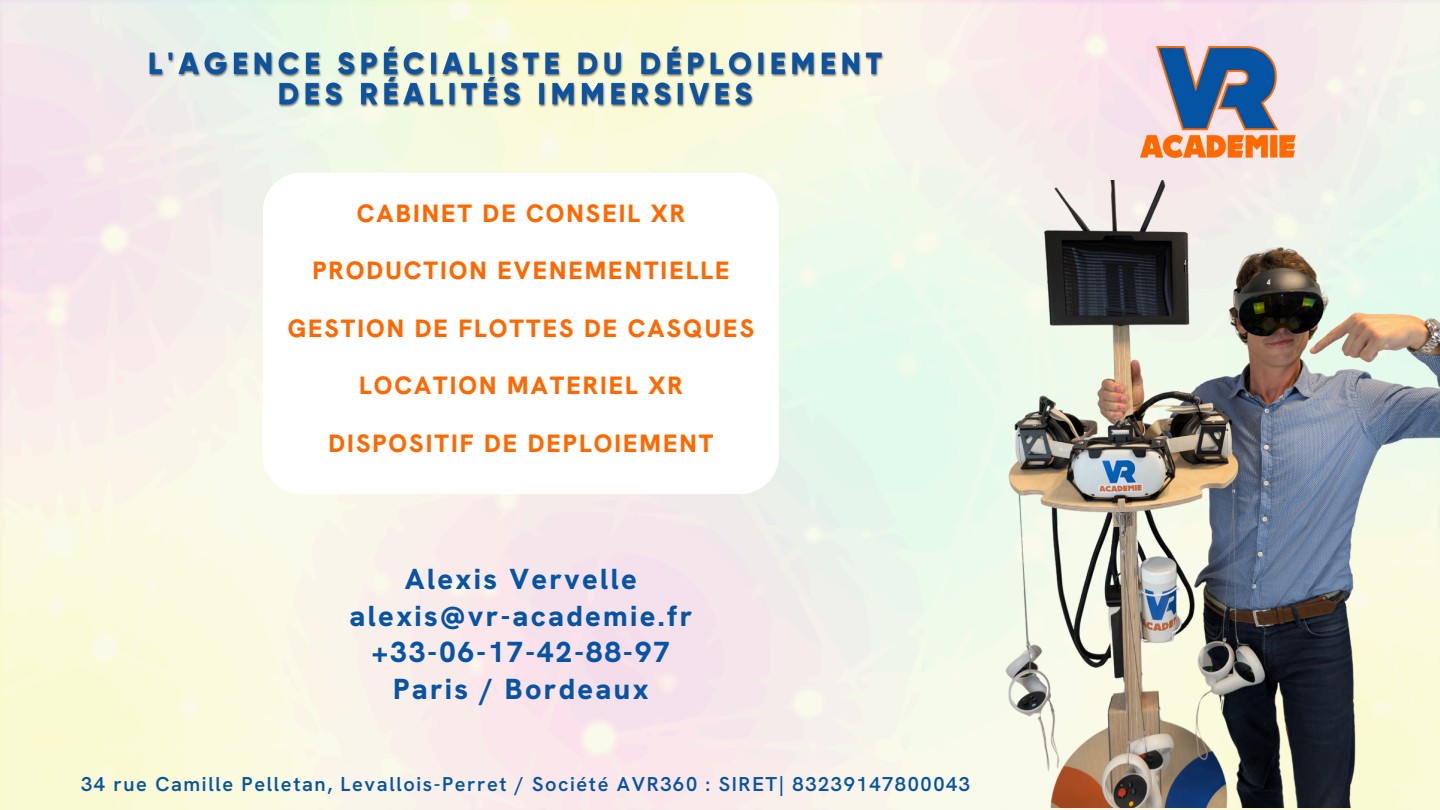
<style>
.page{position:relative;width:1440px;height:810px;background:#fff}
.page>*{position:absolute;margin:0;border:0;box-sizing:border-box;transform-origin:0 0}
.t1{font:800 29px/36.8px "Hanken Grotesk";letter-spacing:.08em;color:#0654a3;text-align:center}
.t2{font:800 25px "Hanken Grotesk";letter-spacing:.08em;color:#ff6800}
.t3{font:600 20px "Hanken Grotesk";letter-spacing:.08em;color:#0654a3}
</style>
<div class="page">
<img style="left:0;top:0;width:1440px;height:810px">
<img style="left:1140px;top:46px;width:155px;height:111px">
<img style="left:996px;top:180px;width:444px;height:628px">
<img style="left:145px;top:45px;width:754px;height:68px">
<div style="left:263px;top:173px;width:516px;height:321px;background:#fff;border-radius:38px"></div>
<p class="t2" style="left:357px;top:197px;width:330px">CABINET DE CONSEIL XR</p>
<h3 class="t2" style="left:312px;top:254px;width:419px">PRODUCTION EVENEMENTIELLE</h3>
<h3 class="t2" style="left:288px;top:312px;width:468px">GESTION DE FLOTTES DE CASQUES</h3>
<h3 class="t2" style="left:359px;top:369px;width:325px">LOCATION MATERIEL XR</h3>
<h3 class="t2" style="left:329px;top:427px;width:386px">DISPOSITIF DE DEPLOIEMENT</h3>
<h3 class="t1" style="left:350px;top:560px;width:344px">Alexis Vervelle alexis@vr-academie.fr +33-06-17-42-88-97<br>Paris / Bordeaux</h3>
<p class="t3" style="left:81px;top:771px;width:891px">34 rue Camille Pelletan, Levallois-Perret / Société AVR360 : SIRET| 83239147800043</p>
</div>
